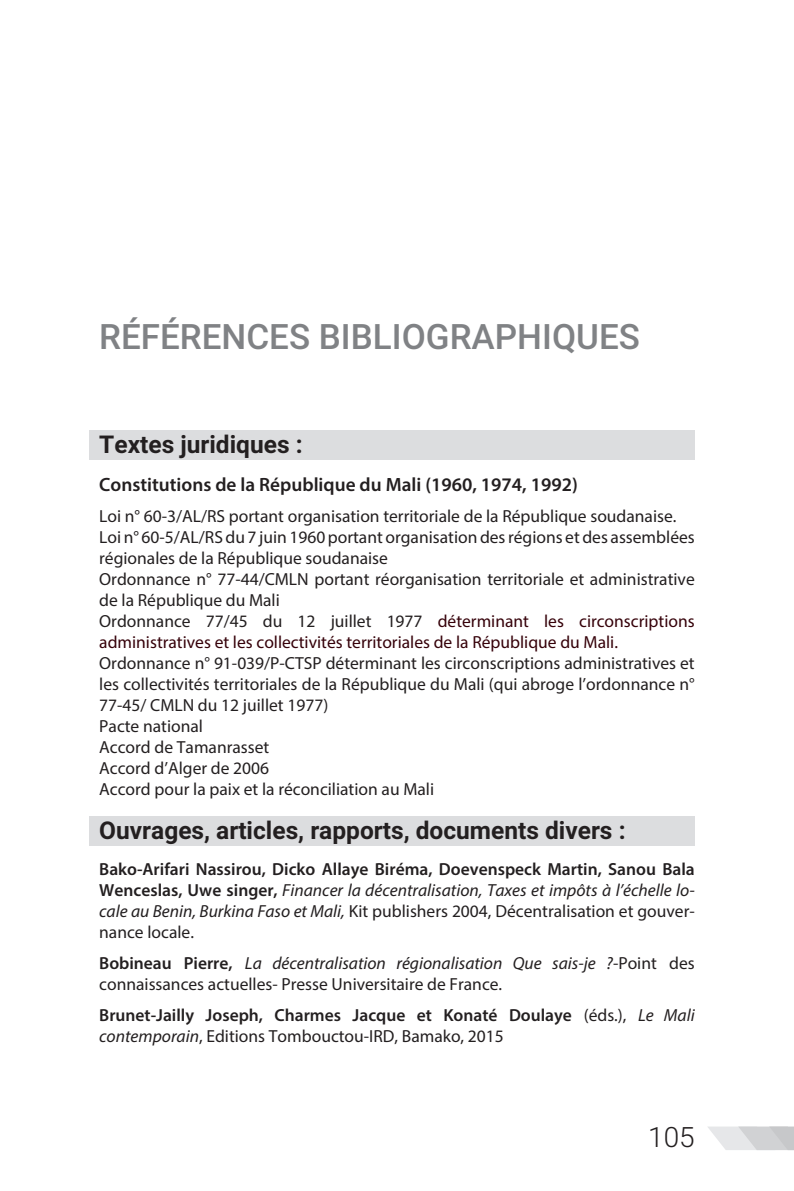
<style>
.page{position:relative;width:794px;height:1191px;background:#fff}
.page>*{position:absolute;margin:0;border:0;box-sizing:border-box;transform-origin:0 0}
.t1{font:500 35px "Roboto";color:#808285}
.t2{font:300 28px "Roboto";color:#231f20}
.t3{font:700 24.5px "Roboto";color:#231f20}
.t4{font:600 19.25px "Myriad Pro";color:#231f20}
.t5{font:17.5px/21px "Myriad Pro";color:#231f20}
.t6{font:600 17.5px/21px "Myriad Pro";color:#231f20;text-align:justify}
.s1{color:#36020a}
.s2{font-weight:400;font-style:italic}
.s3{font-weight:400}
.s4{font-weight:600}
.s5{font-style:italic}
</style>
<div class="page">
<div style="left:89px;top:430px;width:605px;height:30px;background:#dcdddf"></div>
<div style="left:89px;top:816px;width:605px;height:30px;background:#dcdddf"></div>
<svg style="left:708px;top:1126px;width:86px;height:24px;background:#dbdcde"></svg>
<h1 class="t1" style="left:99px;top:312px;width:542px">RÉFÉRENCES BIBLIOGRAPHIQUES</h1>
<h3 class="t3" style="left:99px;top:427px;width:205px">Textes juridiques :</h3>
<p class="t4" style="left:99px;top:472px;width:480px">Constitutions de la République du Mali (1960, 1974, 1992)</p>
<p class="t5" style="left:99px;top:505px;width:597px">Loi n° 60-3/AL/RS portant organisation territoriale de la République soudanaise.<br>Loi n° 60-5/AL/RS du 7 juin 1960 portant organisation des régions et des assemblées régionales de la République soudanaise<br>Ordonnance n° 77-44/CMLN portant réorganisation territoriale et administrative de la République du Mali<br>Ordonnance 77/45 du 12 juillet 1977 <span class="s1">déterminant les circonscriptions administratives et les collectivités territoriales de la République du Mali.</span></p>
<p class="t5" style="left:99px;top:652px;width:597px">Ordonnance n° 91-039/P-CTSP déterminant les circonscriptions administratives et les collectivités territoriales de la République du Mali (qui abroge l’ordonnance n° 77-45/ CMLN du 12 juillet 1977)<br>Pacte national<br>Accord de Tamanrasset<br>Accord d’Alger de 2006<br>Accord pour la paix et la réconciliation au Mali</p>
<h3 class="t3" style="left:99px;top:813px;width:528px">Ouvrages, articles, rapports, documents divers :</h3>
<p class="t6" style="left:99px;top:858px;width:597px">Bako-Arifari Nassirou, Dicko Allaye Biréma, Doevenspeck Martin, Sanou Bala Wenceslas, Uwe singer, <span class="s2">Financer la décentralisation, Taxes et impôts à l’échelle lo&shy;cale au Benin, Burkina Faso et Mali,</span> <span class="s3">Kit publishers 2004, Décentralisation et gouver&shy;nance locale.</span></p>
<p class="t5" style="left:99px;top:952px;width:597px"><span class="s4">Bobineau Pierre,</span> <span class="s5">La décentralisation régionalisation Que sais-je ?</span>-Point des connaissances actuelles- Presse Universitaire de France.</p>
<p class="t6" style="left:99px;top:1004px;width:597px">Brunet-Jailly Joseph, Charmes Jacque et Konaté Doulaye <span class="s3">(éds.),</span> <span class="s2">Le Mali contemporain</span><span class="s3">, Editions Tombouctou-IRD, Bamako, 2015</span></p>
<h2 class="t2" style="left:648px;top:1117px;width:48px">105</h2>
</div>
